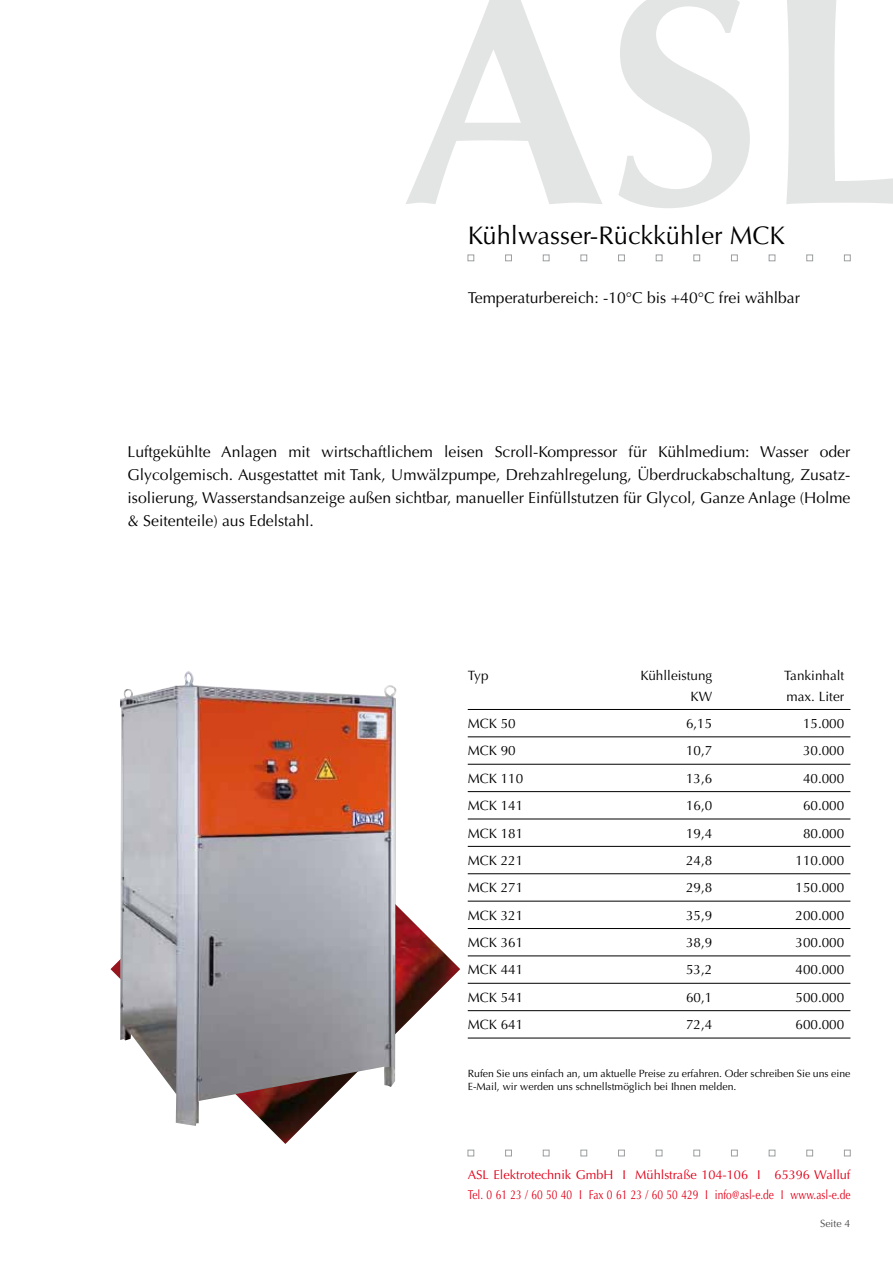
<style>
.page{position:relative;width:893px;height:1263px;background:#fff}
.page>*{position:absolute;margin:0;border:0;box-sizing:border-box;transform-origin:0 0}
.t1{font:25.5px "Optima LT Pro";color:#000}
.t2{font:15.75px/23.2px "Optima LT Pro";color:#000;text-align:justify}
.t3{font:13.5px "Optima LT Pro";color:#000}
.t4{font:12.75px/19.5px "Optima LT Pro";color:#e2001a}
.t5{font:10.5px/13.5px "Optima LT Pro";color:#000}
.t6{font:10.5px "Optima LT Pro";color:#4b4b4d}
</style>
<div class="page">
<img style="left:111px;top:906px;width:349px;height:238px">
<svg style="left:468px;top:1150px;width:6px;height:6px"></svg>
<div style="left:505px;top:1150px;width:7px;height:6px;border:1px solid #9c9e9f"></div>
<svg style="left:543px;top:1150px;width:6px;height:6px"></svg>
<svg style="left:581px;top:1150px;width:6px;height:6px"></svg>
<div style="left:618px;top:1150px;width:7px;height:6px;border:1px solid #9c9e9f"></div>
<svg style="left:656px;top:1150px;width:6px;height:6px"></svg>
<svg style="left:694px;top:1150px;width:6px;height:6px"></svg>
<svg style="left:731px;top:1150px;width:6px;height:6px"></svg>
<svg style="left:769px;top:1150px;width:6px;height:6px"></svg>
<svg style="left:807px;top:1150px;width:6px;height:6px"></svg>
<svg style="left:844px;top:1150px;width:6px;height:6px"></svg>
<svg style="left:468px;top:255px;width:6px;height:6px"></svg>
<div style="left:505px;top:255px;width:7px;height:6px;border:1px solid #9c9e9f"></div>
<svg style="left:543px;top:255px;width:6px;height:6px"></svg>
<svg style="left:581px;top:255px;width:6px;height:6px"></svg>
<div style="left:618px;top:255px;width:7px;height:6px;border:1px solid #9c9e9f"></div>
<svg style="left:656px;top:255px;width:6px;height:6px"></svg>
<svg style="left:694px;top:255px;width:6px;height:6px"></svg>
<svg style="left:731px;top:255px;width:6px;height:6px"></svg>
<svg style="left:769px;top:255px;width:6px;height:6px"></svg>
<svg style="left:807px;top:255px;width:6px;height:6px"></svg>
<svg style="left:844px;top:255px;width:6px;height:6px"></svg>
<svg style="left:406px;top:0;width:487px;height:208px"></svg>
<hr style="left:468px;top:709px;width:382px;height:1px;background:#000">
<hr style="left:468px;top:736px;width:382px;height:1px;background:#000">
<hr style="left:468px;top:764px;width:382px;height:1px;background:#000">
<hr style="left:468px;top:791px;width:382px;height:1px;background:#000">
<hr style="left:468px;top:819px;width:382px;height:1px;background:#000">
<hr style="left:468px;top:846px;width:382px;height:1px;background:#000">
<hr style="left:468px;top:873px;width:382px;height:1px;background:#000">
<hr style="left:468px;top:901px;width:382px;height:1px;background:#000">
<hr style="left:468px;top:928px;width:382px;height:1px;background:#000">
<hr style="left:468px;top:955px;width:382px;height:1px;background:#000">
<hr style="left:468px;top:983px;width:382px;height:1px;background:#000">
<hr style="left:468px;top:1010px;width:382px;height:1px;background:#000">
<hr style="left:468px;top:1038px;width:382px;height:1px;background:#000">
<img style="left:120px;top:671px;width:277px;height:455px">
<h1 class="t1" style="left:468px;top:219px;width:319px">Kühlwasser-Rückkühler MCK</h1>
<p class="t2" style="left:468px;top:286px;width:334px">Temperaturbereich: -10°C bis +40°C frei wählbar</p>
<p class="t2" style="left:128px;top:440px;width:724px">Luftgekühlte Anlagen mit wirtschaftlichem leisen Scroll-Kompressor für Kühlmedium: Wasser oder Glycolgemisch. Ausgestattet mit Tank, Umwälzpumpe, Drehzahlregelung, Überdruckabschaltung, Zusatz&shy;isolierung, Wasserstandsanzeige außen sichtbar, manueller Einfüllstutzen für Glycol, Ganze Anlage (Holme &amp; Seitenteile) aus Edelstahl.</p>
<p class="t3" style="left:468px;top:667px;width:22px">Typ</p>
<p class="t3" style="left:641px;top:667px;width:73px">Kühlleistung</p>
<p class="t3" style="left:784px;top:667px;width:62px">Tankinhalt</p>
<p class="t3" style="left:690px;top:688px;width:23px">KW</p>
<p class="t3" style="left:786px;top:688px;width:59px">max. Liter</p>
<p class="t3" style="left:468px;top:715px;width:50px">MCK 50</p>
<p class="t3" style="left:686px;top:715px;width:28px">6,15</p>
<p class="t3" style="left:803px;top:715px;width:43px">15.000</p>
<p class="t3" style="left:468px;top:742px;width:50px">MCK 90</p>
<p class="t3" style="left:686px;top:742px;width:28px">10,7</p>
<p class="t3" style="left:803px;top:742px;width:43px">30.000</p>
<p class="t3" style="left:468px;top:770px;width:57px">MCK 110</p>
<p class="t3" style="left:686px;top:770px;width:28px">13,6</p>
<p class="t3" style="left:803px;top:770px;width:43px">40.000</p>
<p class="t3" style="left:468px;top:797px;width:57px">MCK 141</p>
<p class="t3" style="left:686px;top:797px;width:28px">16,0</p>
<p class="t3" style="left:803px;top:797px;width:43px">60.000</p>
<p class="t3" style="left:468px;top:824px;width:57px">MCK 181</p>
<p class="t3" style="left:686px;top:824px;width:28px">19,4</p>
<p class="t3" style="left:803px;top:824px;width:43px">80.000</p>
<p class="t3" style="left:468px;top:852px;width:57px">MCK 221</p>
<p class="t3" style="left:686px;top:852px;width:28px">24,8</p>
<p class="t3" style="left:795px;top:852px;width:50px">110.000</p>
<p class="t3" style="left:468px;top:879px;width:57px">MCK 271</p>
<p class="t3" style="left:686px;top:879px;width:28px">29,8</p>
<p class="t3" style="left:795px;top:879px;width:50px">150.000</p>
<p class="t3" style="left:468px;top:907px;width:57px">MCK 321</p>
<p class="t3" style="left:686px;top:907px;width:28px">35,9</p>
<p class="t3" style="left:795px;top:907px;width:50px">200.000</p>
<p class="t3" style="left:468px;top:934px;width:57px">MCK 361</p>
<p class="t3" style="left:686px;top:934px;width:28px">38,9</p>
<p class="t3" style="left:795px;top:934px;width:50px">300.000</p>
<p class="t3" style="left:468px;top:961px;width:57px">MCK 441</p>
<p class="t3" style="left:686px;top:961px;width:28px">53,2</p>
<p class="t3" style="left:795px;top:961px;width:50px">400.000</p>
<p class="t3" style="left:468px;top:989px;width:57px">MCK 541</p>
<p class="t3" style="left:686px;top:989px;width:28px">60,1</p>
<p class="t3" style="left:795px;top:989px;width:50px">500.000</p>
<p class="t3" style="left:468px;top:1016px;width:57px">MCK 641</p>
<p class="t3" style="left:686px;top:1016px;width:28px">72,4</p>
<p class="t3" style="left:795px;top:1016px;width:50px">600.000</p>
<p class="t5" style="left:468px;top:1066px;width:384px">Rufen Sie uns einfach an, um aktuelle Preise zu erfahren. Oder schreiben Sie uns eine<br>E-Mail, wir werden uns schnellstmöglich bei Ihnen melden.</p>
<p class="t4" style="left:468px;top:1165px;width:384px">ASL Elektrotechnik GmbH I Mühlstraße 104-106 I 65396 Walluf<br>Tel. 0 61 23 / 60 50 40 I Fax 0 61 23 / 60 50 429 I info@asl-e.de I www.asl-e.de</p>
<p class="t6" style="left:820px;top:1216px;width:32px">Seite 4</p>
</div>
